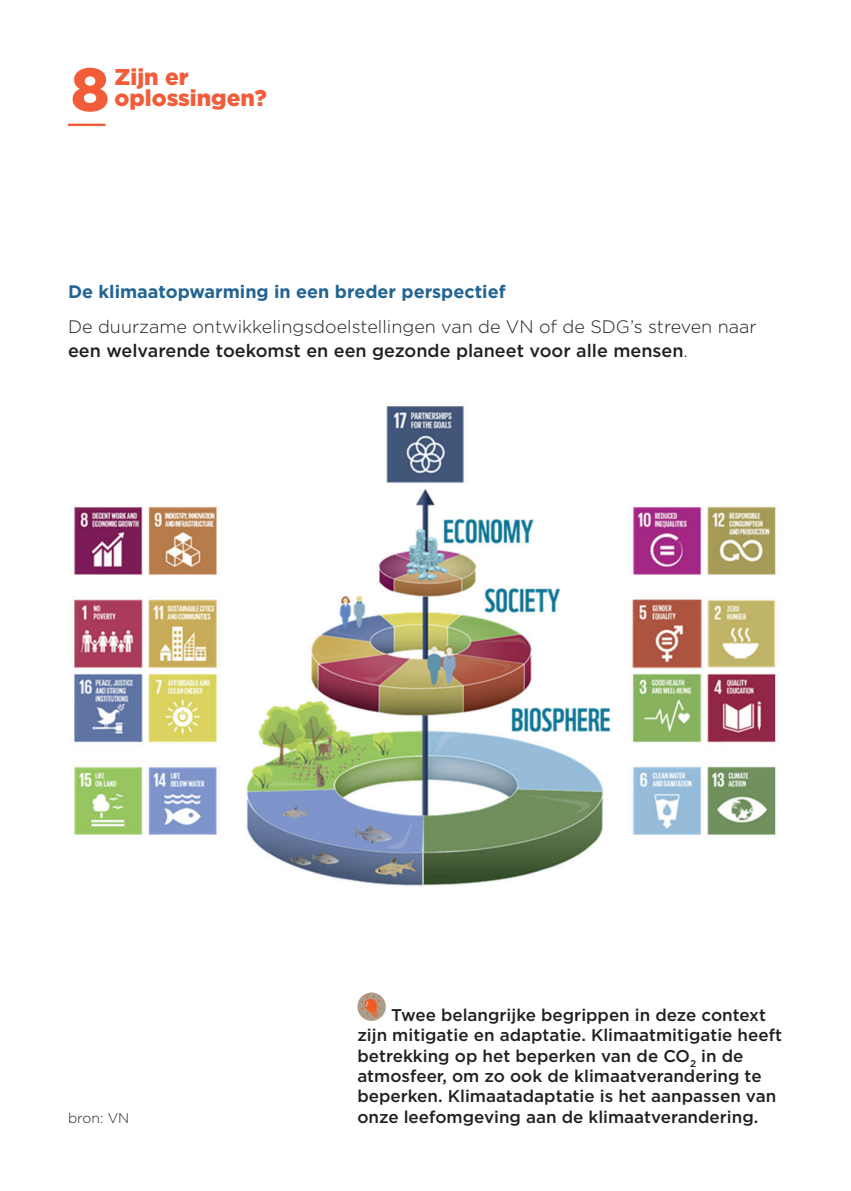
<style>
.page{position:relative;width:851px;height:1191px;background:#fff}
.page>*{position:absolute;margin:0;border:0;box-sizing:border-box;transform-origin:0 0}
.t1{font:900 60.8px "Gotham";color:#f15c39}
.t2{font:900 29px "Arial";color:#231f20}
.t3{font:900 22.8px "Gotham";color:#f15c39}
.t4{font:300 18px/24px "Gotham";color:#231f20}
.t5{font:700 18px "Gotham";color:#236493}
.t6{font:500 17px/20.4px "Gotham";color:#231f20}
.t7{font:300 14px "Gotham";color:#231f20}
.s1{font-weight:500}
</style>
<div class="page">
<img style="left:73px;top:406px;width:706px;height:480px">
<hr style="left:68px;top:124px;width:37px;height:2px;background:#f15c39">
<div style="left:357px;top:992px;width:29px;height:28px;background:#ab9d89;border-radius:50%"></div>
<svg style="left:361px;top:995px;width:20px;height:22px"></svg>
<h1 class="t1" style="left:71px;top:48px;width:40px">8</h1>
<h3 class="t3" style="left:115px;top:61px;width:76px">Zijn er</h3>
<h3 class="t3" style="left:115px;top:82px;width:153px">oplossingen?</h3>
<p class="t5" style="left:68px;top:280px;width:439px">De klimaatopwarming in een breder perspectief</p>
<p class="t4" style="left:68px;top:314px;width:690px">De duurzame ontwikkelingsdoelstellingen van de VN of de SDG’s streven naar <span class="s1">een welvarende toekomst en een gezonde planeet voor alle mensen</span>.</p>
<h2 class="t2" style="left:-4px;top:320px;width:534px">oekomst op een gezonde planeet.</h2>
<p class="t6" style="left:357px;top:1004px;width:426px;text-indent:34px">Twee belangrijke begrippen in deze context zijn mitigatie en adaptatie. Klimaatmitigatie heeft betrekking op het beperken van de CO<sub>2</sub> in de atmosfeer, om zo ook de klimaatverandering te beperken. Klimaatadaptatie is het aanpassen van</p>
<p class="t7" style="left:68px;top:1109px;width:63px">bron: VN</p>
<p class="t6" style="left:357px;top:1106px;width:402px">onze leefomgeving aan de klimaatverandering.</p>
</div>
